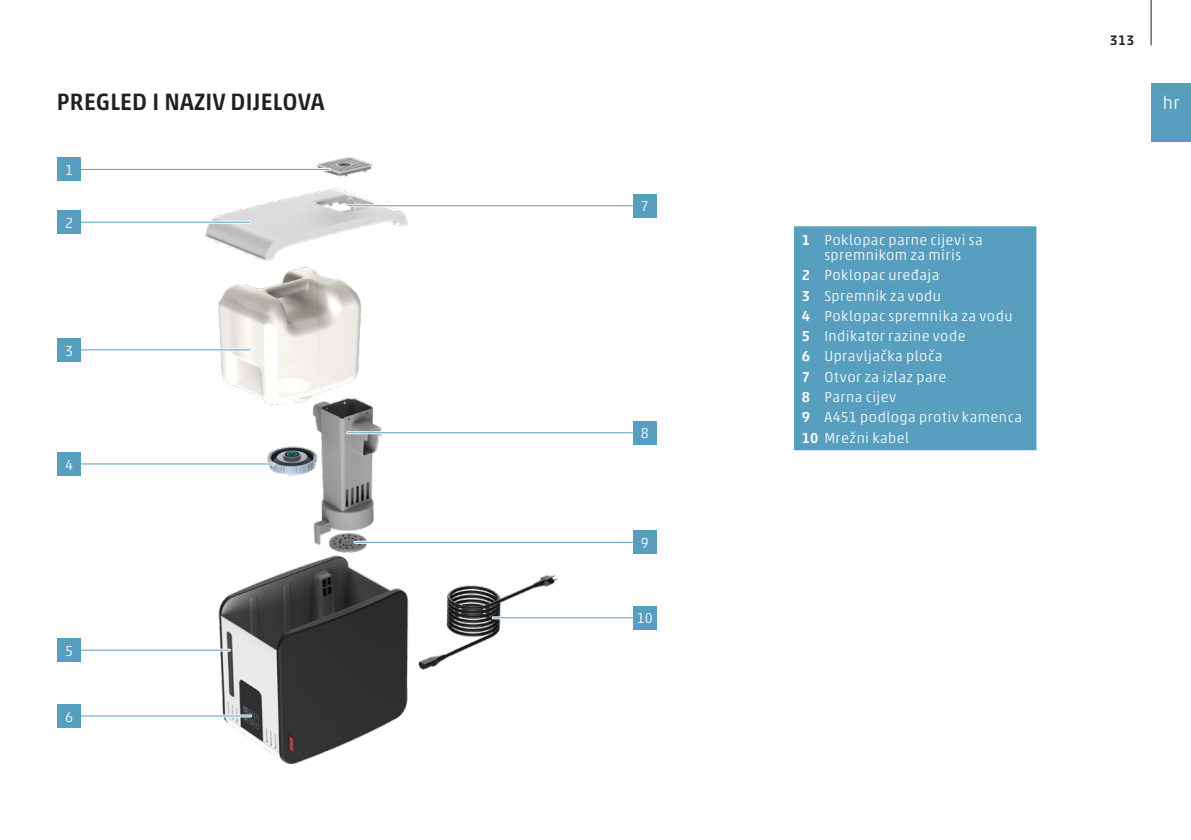
<style>
.page{position:relative;width:1191px;height:840px;background:#fff}
.page>*{position:absolute;margin:0;border:0;box-sizing:border-box;transform-origin:0 0}
.Seitentitel{font:500 24px "Akko W1 G";letter-spacing:.01em;color:#231f20}
.t1{font:300 18px "Akko W1 G";color:#fff}
.Legende_Explosion{font:300 14.6px/14.6px "Akko W1 G";letter-spacing:.03em;color:#fff;text-align:center}
.Zahl_für_Bilder{font:300 14.6px "Akko W1 G";color:#fff}
.t2{font:500 14px "Akko W1 G";color:#231f20}
.s1{font-weight:500}
</style>
<div class="page">
<img style="left:205px;top:158px;width:353px;height:605px">
<hr style="left:77px;top:168px;width:252px;height:3px;background:#fff">
<hr style="left:348px;top:431px;width:291px;height:3px;background:#fff">
<hr style="left:348px;top:204px;width:291px;height:3px;background:#fff">
<hr style="left:355px;top:540px;width:284px;height:3px;background:#fff">
<hr style="left:493px;top:616px;width:146px;height:3px;background:#fff">
<hr style="left:77px;top:220px;width:172px;height:3px;background:#fff">
<hr style="left:77px;top:348px;width:173px;height:3px;background:#fff">
<hr style="left:77px;top:462px;width:197px;height:3px;background:#fff">
<hr style="left:77px;top:648px;width:152px;height:3px;background:#fff">
<hr style="left:77px;top:714px;width:173px;height:3px;background:#fff">
<div style="left:57px;top:158px;width:24px;height:23px;background:#589ebf"></div>
<div style="left:633px;top:421px;width:24px;height:23px;background:#589ebf"></div>
<div style="left:633px;top:194px;width:24px;height:23px;background:#589ebf"></div>
<div style="left:633px;top:530px;width:24px;height:23px;background:#589ebf"></div>
<div style="left:633px;top:605px;width:24px;height:24px;background:#589ebf"></div>
<div style="left:57px;top:210px;width:24px;height:24px;background:#589ebf"></div>
<div style="left:57px;top:338px;width:24px;height:23px;background:#589ebf"></div>
<div style="left:57px;top:452px;width:24px;height:23px;background:#589ebf"></div>
<div style="left:57px;top:638px;width:24px;height:23px;background:#589ebf"></div>
<div style="left:57px;top:704px;width:24px;height:23px;background:#589ebf"></div>
<hr style="left:77px;top:169px;width:252px;height:1px;background:#589ebf">
<hr style="left:348px;top:432px;width:291px;height:1px;background:#589ebf">
<hr style="left:348px;top:205px;width:291px;height:1px;background:#589ebf">
<hr style="left:355px;top:541px;width:284px;height:1px;background:#589ebf">
<hr style="left:493px;top:617px;width:146px;height:1px;background:#589ebf">
<hr style="left:77px;top:221px;width:172px;height:1px;background:#589ebf">
<hr style="left:77px;top:349px;width:173px;height:1px;background:#589ebf">
<hr style="left:77px;top:463px;width:197px;height:1px;background:#589ebf">
<hr style="left:77px;top:649px;width:152px;height:1px;background:#589ebf">
<hr style="left:77px;top:715px;width:173px;height:1px;background:#589ebf">
<hr style="left:1150px;top:0;width:1px;height:45px;background:#231f20">
<div style="left:1151px;top:83px;width:40px;height:59px;background:#589ebf"></div>
<div style="left:795px;top:227px;width:240px;height:222px;background:#589ebf"></div>
<div style="left:794px;top:226px;width:242px;height:224px;border:2px solid #589ebf"></div>
<p class="Seitentitel" style="left:57px;top:84px;width:269px">PREGLED I NAZIV DIJELOVA</p>
<p class="Zahl_für_Bilder" style="left:65px;top:159px;width:10px">1</p>
<p class="Zahl_für_Bilder" style="left:65px;top:212px;width:10px">2</p>
<p class="Zahl_für_Bilder" style="left:65px;top:340px;width:10px">3</p>
<p class="Zahl_für_Bilder" style="left:65px;top:454px;width:10px">4</p>
<p class="Zahl_für_Bilder" style="left:65px;top:640px;width:10px">5</p>
<p class="Zahl_für_Bilder" style="left:65px;top:705px;width:10px">6</p>
<p class="Zahl_für_Bilder" style="left:641px;top:196px;width:10px">7</p>
<p class="Zahl_für_Bilder" style="left:641px;top:423px;width:10px">8</p>
<p class="Zahl_für_Bilder" style="left:641px;top:532px;width:10px">9</p>
<p class="Zahl_für_Bilder" style="left:637px;top:607px;width:18px">10</p>
<p class="Legende_Explosion" style="left:801px;top:232px;width:183px"><span class="s1">1</span> Poklopac parne cijevi sa spremnikom za miris</p>
<p class="Legende_Explosion" style="left:801px;top:267px;width:139px"><span class="s1">2</span> Poklopac uređaja</p>
<p class="Legende_Explosion" style="left:801px;top:287px;width:141px"><span class="s1">3</span> Spremnik za vodu</p>
<p class="Legende_Explosion" style="left:801px;top:307px;width:212px"><span class="s1">4</span> Poklopac spremnika za vodu</p>
<p class="Legende_Explosion" style="left:801px;top:327px;width:165px"><span class="s1">5</span> Indikator razine vode</p>
<p class="Legende_Explosion" style="left:801px;top:348px;width:142px"><span class="s1">6</span> Upravljačka ploča</p>
<p class="Legende_Explosion" style="left:801px;top:368px;width:146px"><span class="s1">7</span> Otvor za izlaz pare</p>
<p class="Legende_Explosion" style="left:801px;top:388px;width:96px"><span class="s1">8</span> Parna cijev</p>
<p class="Legende_Explosion" style="left:801px;top:409px;width:222px"><span class="s1">9</span> A451 podloga protiv kamenca</p>
<p class="Legende_Explosion" style="left:801px;top:429px;width:109px"><span class="s1">10</span> Mrežni kabel</p>
<p class="t2" style="left:1110px;top:30px;width:26px">313</p>
<p class="t1" style="left:1162px;top:89px;width:18px">hr</p>
</div>
